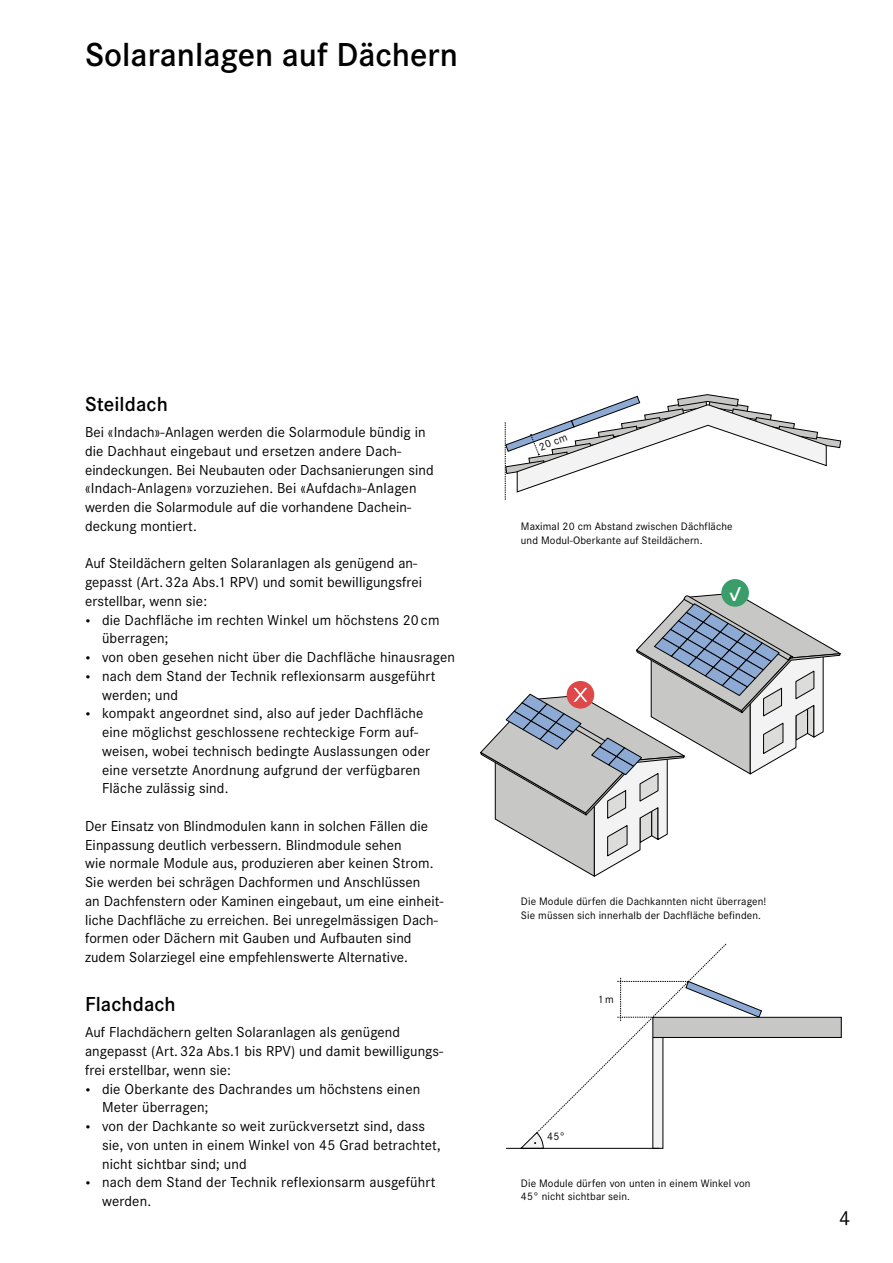
<style>
.page{position:relative;width:893px;height:1263px;background:#fff}
.page>*{position:absolute;margin:0;border:0;box-sizing:border-box;transform-origin:0 0}
.t1{font:600 34.5px "Corporate S";color:#000}
.t2{font:600 21px "Corporate S";letter-spacing:.005em;color:#000}
.t3{font:21px "Corporate S";color:#000}
.t4{font:500 19.5px "Studio Feixen Sans";color:#fff}
.t5{font:15px/18.8px "Corporate S";letter-spacing:.005em;color:#000}
.t6{font:11.25px/13.2px "Corporate S";letter-spacing:.01em;color:#000}
.s1{font-family:"Studio Feixen Sans"}
</style>
<div class="page">
<svg style="left:505px;top:394px;width:336px;height:106px"></svg>
<div style="left:721px;top:579px;width:28px;height:28px;background:#3a9d6a;border-radius:50%"></div>
<svg style="left:480px;top:592px;width:361px;height:285px"></svg>
<div style="left:653px;top:1017px;width:188px;height:20px;background:#c7c7c5"></div>
<div style="left:653px;top:1017px;width:188px;height:21px;border:1px solid #000"></div>
<hr style="left:506px;top:1148px;width:153px;height:1px;background:#000">
<svg style="left:520px;top:943px;width:242px;height:206px"></svg>
<h1 class="t1" style="left:85px;top:34px;width:374px">Solaranlagen auf Dächern</h1>
<h2 class="t2" style="left:85px;top:392px;width:84px">Steildach</h2>
<p class="t5" style="left:85px;top:423px;width:350px">Bei «Indach»-Anlagen werden die Solarmodule bündig in die Dachhaut eingebaut und ersetzen andere Dach&shy;eindeckungen. Bei Neubauten oder Dachsanierungen sind «Indach-Anlagen» vorzuziehen. Bei «Aufdach»-Anlagen werden die Solarmodule auf die vorhandene Dachein&shy;deckung montiert.</p>
<p class="t5" style="left:85px;top:554px;width:334px">Auf Steildächern gelten Solaranlagen als genügend an-</p>
<p class="t5" style="left:85px;top:573px;width:339px">gepasst (Art. 32a Abs.1 RPV) und somit bewilligungsfrei</p>
<p class="t5" style="left:85px;top:592px;width:124px">erstellbar, wenn sie:</p>
<p class="t5" style="left:85px;top:610px;width:356px"><span class="s1">∙</span> die Dachfläche im rechten Winkel um höchstens 20 cm</p>
<p class="t5" style="left:102px;top:629px;width:68px">überragen;</p>
<p class="t5" style="left:85px;top:648px;width:372px"><span class="s1">∙</span> von oben gesehen nicht über die Dachfläche hinausragen</p>
<p class="t5" style="left:85px;top:667px;width:352px"><span class="s1">∙</span> nach dem Stand der Technik reflexionsarm ausgeführt</p>
<p class="t5" style="left:102px;top:685px;width:77px">werden; und</p>
<p class="t5" style="left:85px;top:704px;width:340px"><span class="s1">∙</span> kompakt angeordnet sind, also auf jeder Dachfläche</p>
<p class="t5" style="left:102px;top:723px;width:318px">eine möglichst geschlossene rechteckige Form auf-</p>
<p class="t5" style="left:102px;top:742px;width:330px">weisen, wobei technisch bedingte Auslassungen oder</p>
<p class="t5" style="left:102px;top:760px;width:320px">eine versetzte Anordnung aufgrund der verfügbaren</p>
<p class="t5" style="left:102px;top:779px;width:128px">Fläche zulässig sind.</p>
<p class="t5" style="left:85px;top:817px;width:360px">Der Einsatz von Blindmodulen kann in solchen Fällen die Einpassung deutlich verbessern. Blindmodule sehen<br>wie normale Module aus, produzieren aber keinen Strom.<br>Sie werden bei schrägen Dachformen und Anschlüssen<br>an Dachfenstern oder Kaminen eingebaut, um eine einheit&shy;liche Dachfläche zu erreichen. Bei unregelmässigen Dach&shy;formen oder Dächern mit Gauben und Aufbauten sind zudem Solarziegel eine empfehlenswerte Alternative.</p>
<h2 class="t2" style="left:85px;top:992px;width:92px">Flachdach</h2>
<p class="t5" style="left:85px;top:1023px;width:317px">Auf Flachdächern gelten Solaranlagen als genügend</p>
<p class="t5" style="left:85px;top:1042px;width:360px">angepasst (Art. 32a Abs.1 bis RPV) und damit bewilligungs-</p>
<p class="t5" style="left:85px;top:1060px;width:148px">frei erstellbar, wenn sie:</p>
<p class="t5" style="left:85px;top:1079px;width:337px"><span class="s1">∙</span> die Oberkante des Dachrandes um höchstens einen</p>
<p class="t5" style="left:102px;top:1098px;width:108px">Meter überragen;</p>
<p class="t5" style="left:85px;top:1117px;width:341px"><span class="s1">∙</span> von der Dachkante so weit zurückversetzt sind, dass</p>
<p class="t5" style="left:102px;top:1135px;width:340px">sie, von unten in einem Winkel von 45 Grad betrachtet,</p>
<p class="t5" style="left:102px;top:1154px;width:146px">nicht sichtbar sind; und</p>
<p class="t5" style="left:85px;top:1173px;width:352px"><span class="s1">∙</span> nach dem Stand der Technik reflexionsarm ausgeführt</p>
<p class="t5" style="left:102px;top:1192px;width:51px">werden.</p>
<p class="t6" style="left:537px;top:441px;width:31px;rotate:-21deg">20 cm</p>
<p class="t6" style="left:521px;top:520px;width:213px">Maximal 20 cm Abstand zwischen Dächfläche und Modul-Oberkante auf Steildächern.</p>
<h3 class="t4" style="left:729px;top:582px;width:15px">√</h3>
<p class="t6" style="left:521px;top:895px;width:247px">Die Module dürfen die Dachkannten nicht überragen!<br>Sie müssen sich innerhalb der Dachfläche befinden.</p>
<p class="t6" style="left:597px;top:992px;width:18px">1m</p>
<p class="t6" style="left:547px;top:1130px;width:19px">45°</p>
<p class="t6" style="left:521px;top:1176px;width:231px">Die Module dürfen von unten in einem Winkel von<br>45° nicht sichtbar sein.</p>
<h2 class="t3" style="left:839px;top:1206px;width:13px">4</h2>
</div>
